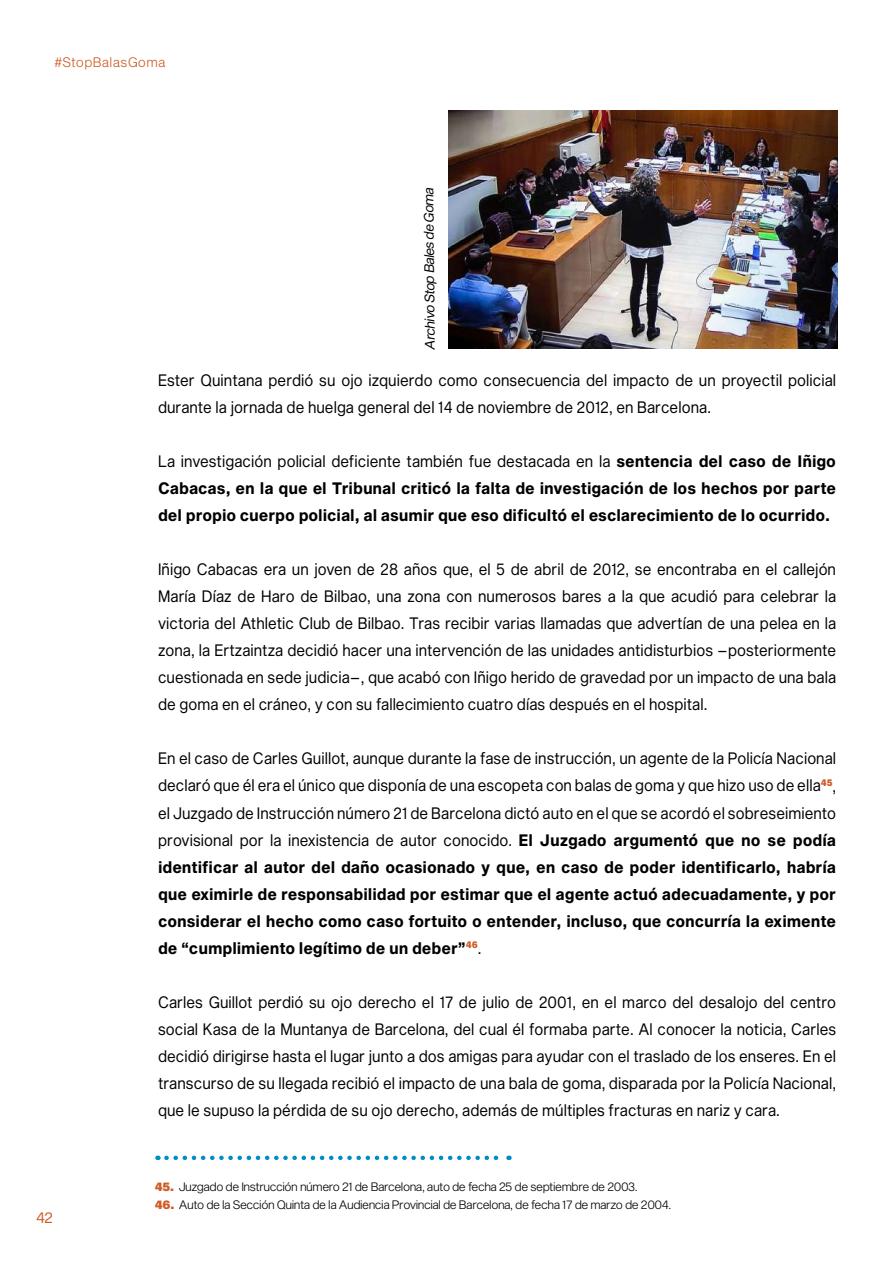
<style>
.page{position:relative;width:893px;height:1263px;background:#fff}
.page>*{position:absolute;margin:0;border:0;box-sizing:border-box;transform-origin:0 0}
.t1{font:16.2px/27px "Sequel Sans Book Disp";letter-spacing:.05em;color:#000;text-align:justify;scale:.92 1}
.t2{font:16.2px/27px "Sequel Sans Bold Head";letter-spacing:.04em;color:#000;scale:.92 1}
.t3{font:15px "Sequel Sans Book Disp";color:#cf5c27}
.t4{font:italic 13.5px "Sequel Sans Book Disp";color:#000}
.t5{font:13.5px "Sequel Sans Light Body";color:#cf5c27}
.t6{font:12px "Sequel Sans Light Disp";letter-spacing:.02em;color:#000}
.s1{font-family:"Sequel Sans Bold Head"}
.s2{font-family:"Sequel Sans Book Disp"}
.s3{font-family:"Sequel Sans Black Disp";color:#cf5c27}
</style>
<div class="page">
<svg style="left:166px;top:1155px;width:343px;height:5px"></svg>
<img style="left:449px;top:111px;width:389px;height:238px">
<p class="t5" style="left:54px;top:53px;width:113px">#StopBalasGoma</p>
<p class="t4" style="left:420px;top:350px;width:167px;rotate:-90deg">Archivo Stop Bales de Goma</p>
<p class="t3" style="left:37px;top:1207px;width:18px">42</p>
<p class="t1" style="left:158px;top:368px;width:738px">Ester Quintana perdió su ojo izquierdo como consecuencia del impacto de un proyectil policial durante la jornada de huelga general del 14 de noviembre de 2012, en Barcelona.</p>
<p class="t1" style="left:158px;top:449px;width:738px">La investigación policial deficiente también fue destacada en la <span class="s1">sentencia del caso de Iñigo</span></p>
<p class="t2" style="left:158px;top:476px;width:738px">Cabacas, en la que el Tribunal criticó la falta de investigación de los hechos por parte del propio cuerpo policial, al asumir que eso dificultó el esclarecimiento de lo ocurrido.</p>
<p class="t1" style="left:158px;top:557px;width:738px">Iñigo Cabacas era un joven de 28 años que, el 5 de abril de 2012, se encontraba en el callejón María Díaz de Haro de Bilbao, una zona con numerosos bares a la que acudió para celebrar la victoria del Athletic Club de Bilbao. Tras recibir varias llamadas que advertían de una pelea en la zona, la Ertzaintza decidió hacer una intervención de las unidades antidisturbios –posteriormente cuestionada en sede judicia–, que acabó con Iñigo herido de gravedad por un impacto de una bala de goma en el cráneo, y con su fallecimiento cuatro días después en el hospital.</p>
<p class="t1" style="left:158px;top:746px;width:738px">En el caso de Carles Guillot, aunque durante la fase de instrucción, un agente de la Policía Nacional declaró que él era el único que disponía de una escopeta con balas de goma y que hizo uso de ella<sup>45</sup>, el Juzgado de Instrucción número 21 de Barcelona dictó auto en el que se acordó el sobreseimiento provisional por la inexistencia de autor conocido. <span class="s1">El Juzgado argumentó que no se podía</span></p>
<p class="t2" style="left:158px;top:854px;width:738px;text-align:justify">identificar al autor del daño ocasionado y que, en caso de poder identificarlo, habría que eximirle de responsabilidad por estimar que el agente actuó adecuadamente, y por considerar el hecho como caso fortuito o entender, incluso, que concurría la eximente de “cumplimiento legítimo de un deber”<sup>46</sup><span class="s2">.</span></p>
<p class="t1" style="left:158px;top:989px;width:738px">Carles Guillot perdió su ojo derecho el 17 de julio de 2001, en el marco del desalojo del centro social Kasa de la Muntanya de Barcelona, del cual él formaba parte. Al conocer la noticia, Carles decidió dirigirse hasta el lugar junto a dos amigas para ayudar con el traslado de los enseres. En el transcurso de su llegada recibió el impacto de una bala de goma, disparada por la Policía Nacional, que le supuso la pérdida de su ojo derecho, además de múltiples fracturas en nariz y cara.</p>
<p class="t6" style="left:155px;top:1178px;width:484px"><span class="s3">45.</span> Juzgado de Instrucción número 21 de Barcelona, auto de fecha 25 de septiembre de 2003.</p>
<p class="t6" style="left:155px;top:1196px;width:517px"><span class="s3">46.</span> Auto de la Sección Quinta de la Audiencia Provincial de Barcelona, de fecha 17 de marzo de 2004.</p>
</div>
